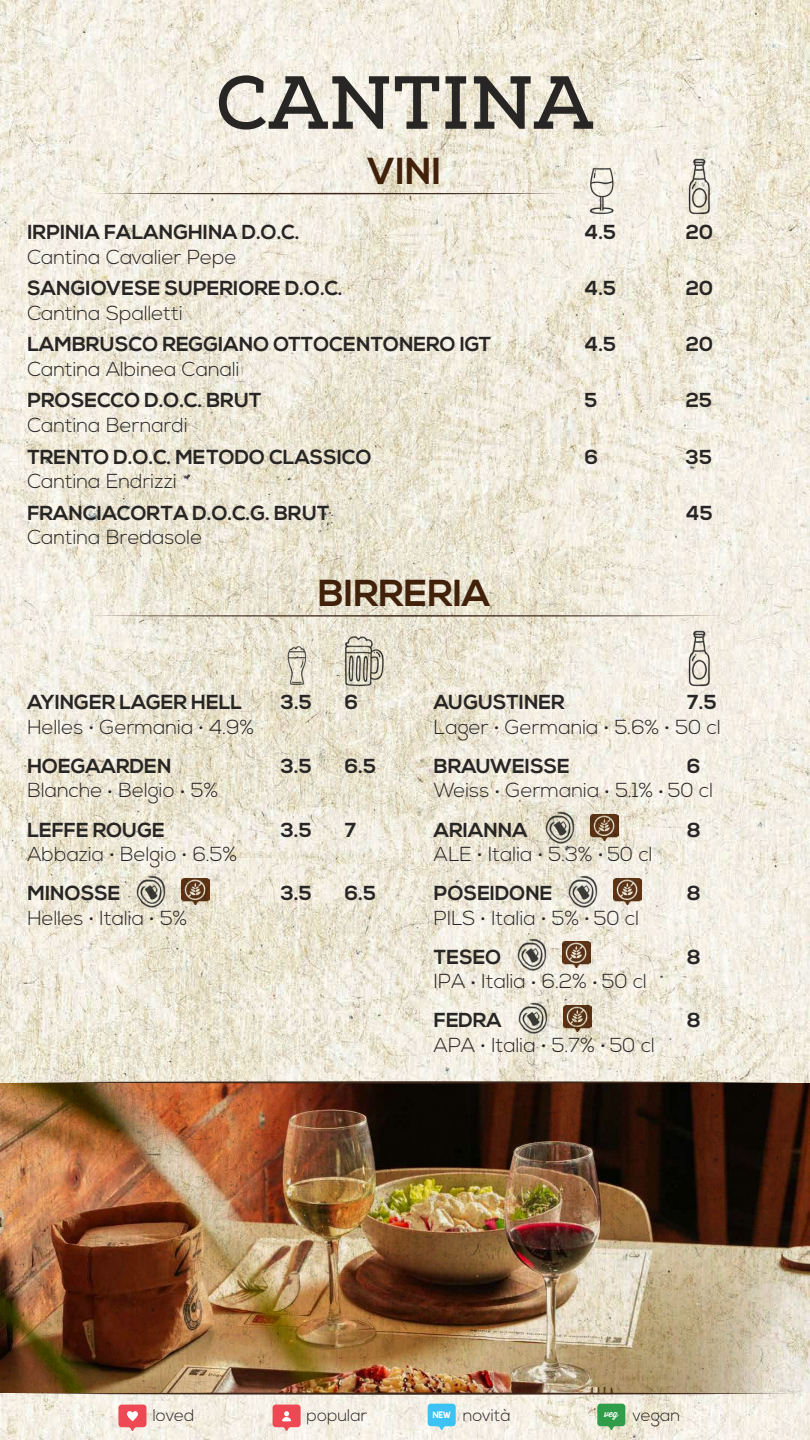
<style>
.page{position:relative;width:810px;height:1440px;background:#fff}
.page>*{position:absolute;margin:0;border:0;box-sizing:border-box;transform-origin:0 0}
.t1{font:75px "Nexa Slab Bold FREE";color:#282525}
.t2{font:700 37.5px "Nexa";color:#42210b}
.t3{font:300 20.25px/39.3px "Nexa";color:#282525}
.t4{font:700 20.25px "Nexa";color:#282525}
.t5{font:300 16.88px "Nexa";color:#282525}
.t6{font:7.5px "KG Blank Space Solid";color:#fff}
.s1{font-weight:700}
</style>
<div class="page">
<img style="left:0;top:0;width:810px;height:1440px">
<svg style="left:94px;top:193px;width:472px;height:1px"></svg>
<svg style="left:118px;top:1405px;width:29px;height:26px"></svg>
<svg style="left:273px;top:1405px;width:28px;height:26px"></svg>
<svg style="left:597px;top:1404px;width:28px;height:26px"></svg>
<svg style="left:428px;top:1404px;width:28px;height:26px"></svg>
<svg style="left:88px;top:615px;width:635px;height:2px"></svg>
<img style="left:182px;top:878px;width:27px;height:26px">
<img style="left:341px;top:635px;width:45px;height:52px">
<img style="left:279px;top:644px;width:35px;height:42px">
<img style="left:579px;top:162px;width:44px;height:52px">
<img style="left:674px;top:155px;width:50px;height:59px">
<img style="left:134px;top:874px;width:34px;height:34px">
<img style="left:590px;top:814px;width:28px;height:27px">
<img style="left:543px;top:811px;width:34px;height:33px">
<img style="left:674px;top:627px;width:50px;height:59px">
<img style="left:614px;top:878px;width:27px;height:26px">
<img style="left:566px;top:874px;width:34px;height:34px">
<img style="left:562px;top:941px;width:28px;height:27px">
<img style="left:515px;top:938px;width:34px;height:33px">
<img style="left:563px;top:1005px;width:28px;height:26px">
<img style="left:516px;top:1001px;width:34px;height:34px">
<img style="left:0;top:1084px;width:810px;height:309px">
<svg style="left:14px;top:1081px;width:781px;height:3px;background:#6e5746"></svg>
<svg style="left:14px;top:1393px;width:781px;height:2px;background:#7e6e61"></svg>
<h1 class="t1" style="left:215px;top:58px;width:380px">CANTINA</h1>
<h2 class="t2" style="left:367px;top:149px;width:76px">VINI</h2>
<p class="t4" style="left:27px;top:221px;width:274px">IRPINIA FALANGHINA D.O.C.</p>
<p class="t4" style="left:585px;top:221px;width:33px">4.5</p>
<p class="t4" style="left:686px;top:221px;width:29px">20</p>
<p class="t3" style="left:27px;top:238px;width:211px">Cantina Cavalier Pepe</p>
<p class="t4" style="left:27px;top:277px;width:317px">SANGIOVESE SUPERIORE D.O.C.</p>
<p class="t4" style="left:585px;top:277px;width:33px">4.5</p>
<p class="t4" style="left:686px;top:277px;width:29px">20</p>
<p class="t3" style="left:27px;top:294px;width:157px">Cantina Spalletti</p>
<p class="t4" style="left:27px;top:333px;width:465px">LAMBRUSCO REGGIANO OTTOCENTONERO IGT</p>
<p class="t4" style="left:585px;top:333px;width:33px">4.5</p>
<p class="t4" style="left:686px;top:333px;width:29px">20</p>
<p class="t3" style="left:27px;top:350px;width:214px">Cantina Albinea Canali</p>
<p class="t4" style="left:27px;top:389px;width:236px">PROSECCO D.O.C. BRUT</p>
<p class="t4" style="left:585px;top:389px;width:14px">5</p>
<p class="t4" style="left:686px;top:389px;width:27px">25</p>
<p class="t3" style="left:27px;top:406px;width:162px">Cantina Bernardi</p>
<p class="t4" style="left:27px;top:445px;width:346px">TRENTO D.O.C. METODO CLASSICO</p>
<p class="t4" style="left:585px;top:445px;width:15px">6</p>
<p class="t4" style="left:686px;top:445px;width:27px">35</p>
<p class="t3" style="left:27px;top:462px;width:151px">Cantina Endrizzi</p>
<p class="t4" style="left:27px;top:501px;width:304px">FRANCIACORTA D.O.C.G. BRUT</p>
<p class="t4" style="left:686px;top:501px;width:28px">45</p>
<p class="t3" style="left:27px;top:518px;width:176px">Cantina Bredasole</p>
<h2 class="t2" style="left:318px;top:571px;width:174px">BIRRERIA</h2>
<p class="t4" style="left:27px;top:691px;width:216px">AYINGER LAGER HELL</p>
<p class="t4" style="left:281px;top:691px;width:32px">3.5</p>
<p class="t3" style="left:27px;top:708px;width:228px">Helles <sup>.</sup> Germania <sup>.</sup> 4.9%<br><span class="s1">HOEGAARDEN</span></p>
<p class="t4" style="left:281px;top:754px;width:32px">3.5</p>
<p class="t3" style="left:27px;top:772px;width:192px">Blanche <sup>.</sup> Belgio <sup>.</sup> 5%<br><span class="s1">LEFFE ROUGE</span></p>
<p class="t3" style="left:27px;top:835px;width:211px">Abbazia <sup>.</sup> Belgio <sup>.</sup> 6.5%<br><span class="s1">MINOSSE</span></p>
<p class="t4" style="left:281px;top:818px;width:32px">3.5</p>
<p class="t4" style="left:281px;top:882px;width:32px">3.5</p>
<p class="t4" style="left:345px;top:691px;width:15px">6</p>
<p class="t4" style="left:345px;top:754px;width:33px">6.5</p>
<p class="t4" style="left:345px;top:818px;width:13px">7</p>
<p class="t4" style="left:345px;top:882px;width:33px">6.5</p>
<p class="t4" style="left:434px;top:691px;width:132px">AUGUSTINER</p>
<p class="t3" style="left:434px;top:691px;width:288px;line-height:24.3px;text-align:right"><span class="s1">7.5<br></span>Lager <sup>.</sup> Germania <sup>.</sup> 5.6% <sup>.</sup> 50 cl</p>
<p class="t4" style="left:434px;top:754px;width:137px">BRAUWEISSE</p>
<p class="t3" style="left:434px;top:755px;width:281px;line-height:24.3px;text-indent:253px"><span class="s1">6<br></span>Weiss <sup>.</sup> Germania <sup>.</sup> 5.1% <sup>.</sup> 50 cl</p>
<p class="t4" style="left:434px;top:818px;width:95px">ARIANNA</p>
<p class="t4" style="left:687px;top:818px;width:15px">8</p>
<p class="t3" style="left:434px;top:835px;width:220px">ALE <sup>.</sup> Italia <sup>.</sup> 5.3% <sup>.</sup> 50 cl<br><span class="s1">POSEIDONE</span></p>
<p class="t4" style="left:687px;top:882px;width:15px">8</p>
<p class="t3" style="left:27px;top:899px;width:162px">Helles <sup>.</sup> Italia <sup>.</sup> 5%</p>
<p class="t3" style="left:434px;top:899px;width:207px">PILS <sup>.</sup> Italia <sup>.</sup> 5% <sup>.</sup> 50 cl<br><span class="s1">TESEO</span></p>
<p class="t4" style="left:687px;top:945px;width:15px">8</p>
<p class="t3" style="left:434px;top:963px;width:215px">IPA <sup>.</sup> Italia <sup>.</sup> 6.2% <sup>.</sup> 50 cl<br><span class="s1">FEDRA</span></p>
<p class="t4" style="left:687px;top:1009px;width:15px">8</p>
<p class="t3" style="left:434px;top:1026px;width:223px">APA <sup>.</sup> Italia <sup>.</sup> 5.7% <sup>.</sup> 50 cl</p>
<p class="t5" style="left:153px;top:1406px;width:43px">loved</p>
<p class="t5" style="left:307px;top:1406px;width:62px">popular</p>
<p class="t6" style="left:433px;top:1410px;width:19px">NEW</p>
<p class="t5" style="left:463px;top:1406px;width:50px">novità</p>
<p class="t5" style="left:604px;top:1406px;width:77px"><sup>veg</sup> vegan</p>
</div>
